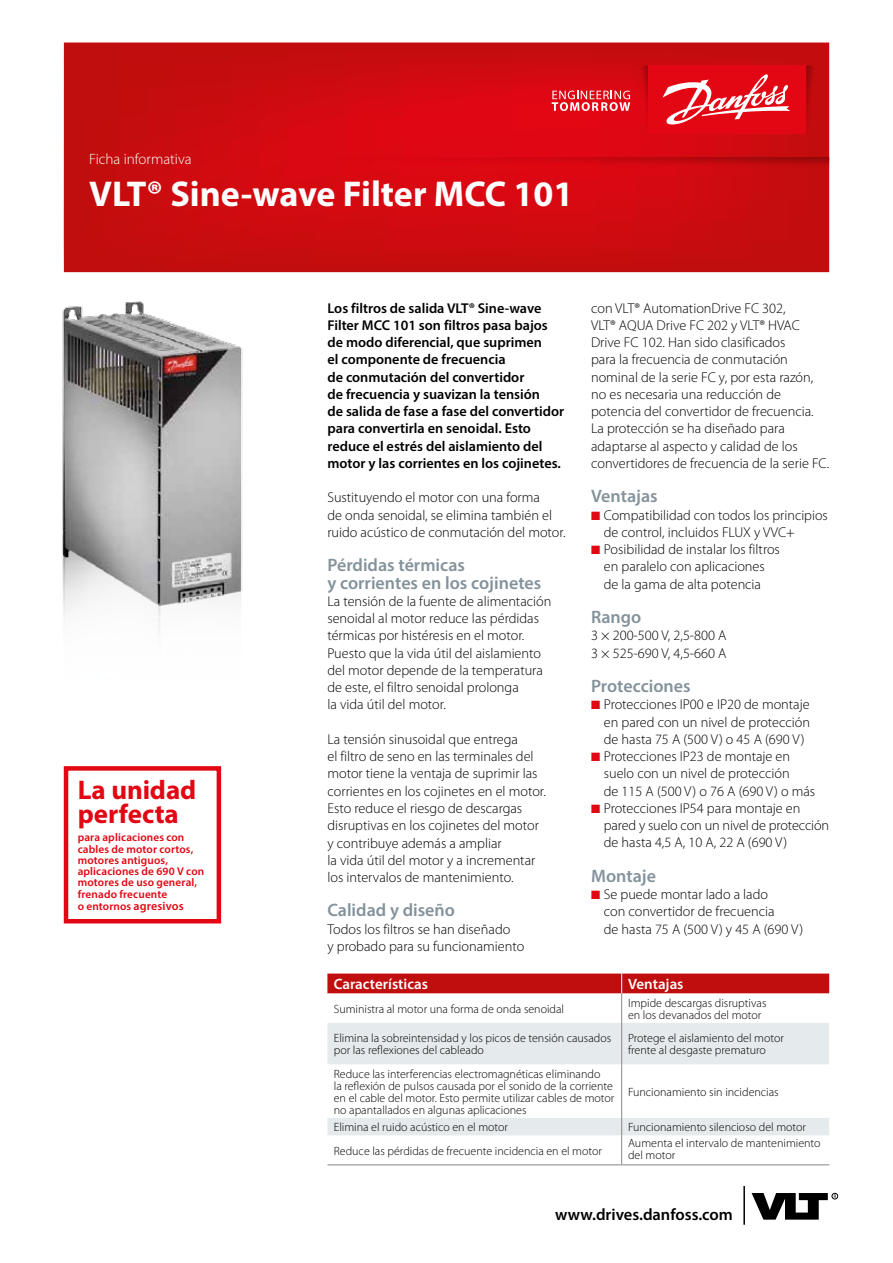
<style>
.page{position:relative;width:893px;height:1263px;background:#fff}
.page>*{position:absolute;margin:0;border:0;box-sizing:border-box;transform-origin:0 0}
.t1{font:700 36px "Myriad Pro";color:#fff}
.t2{font:700 27px/24px "Myriad Pro";color:#e30613}
.t3{font:600 18px/17.2px "Myriad Pro";color:#83929b}
.t4{font:600 16.5px "Myriad Pro";color:#000}
.t5{font:600 15px "Myriad Pro";color:#fff}
.t6{font:300 15px "Myriad Pro";color:#fff}
.t7{font:300 14.25px/17.2px "Myriad Pro";color:#000}
.t8{font:600 14.25px/17.2px "Myriad Pro";color:#000}
.t9{font:300 12px/12px "Myriad Pro";color:#000}
.t10{font:600 11.25px/11.4px "Myriad Pro";letter-spacing:.01em;color:#e30613}
.s1{font-size:12px}
.s2{color:#e30613}
</style>
<div class="page">
<svg style="left:64px;top:43px;width:765px;height:229px;background:#cd0a0f"></svg>
<svg style="left:806px;top:66px;width:13px;height:68px"></svg>
<svg style="left:636px;top:66px;width:12px;height:68px"></svg>
<div style="left:648px;top:66px;width:158px;height:68px;background:#e30613"></div>
<svg style="left:552px;top:91px;width:78px;height:20px;background:#eb5d65"></svg>
<svg style="left:662px;top:74px;width:128px;height:51px"></svg>
<svg style="left:332px;top:157px;width:497px;height:13px;background:#ce0710"></svg>
<svg style="left:752px;top:1193px;width:86px;height:26px"></svg>
<div style="left:64px;top:766px;width:157px;height:157px;border:4px solid #e30613"></div>
<img style="left:62px;top:301px;width:181px;height:328px">
<svg style="left:327px;top:1023px;width:502px;height:112px;fill:#e5eaec"></svg>
<div style="left:327px;top:973px;width:502px;height:20px;background:#c00d0e"></div>
<hr style="left:621px;top:993px;width:1px;height:30px;background:#878787">
<hr style="left:621px;top:1023px;width:1px;height:41px;background:#878787">
<hr style="left:621px;top:1064px;width:1px;height:54px;background:#878787">
<svg style="left:621px;top:1118px;width:1px;height:46px"></svg>
<hr style="left:327px;top:1164px;width:295px;height:1px;background:#878787">
<hr style="left:622px;top:1164px;width:207px;height:1px;background:#878787">
<hr style="left:743px;top:1186px;width:2px;height:39px;background:#000">
<p class="t6" style="left:89px;top:151px;width:104px">Ficha informativa</p>
<h1 class="t1" style="left:89px;top:170px;width:486px">VLT® Sine-wave Filter MCC 101</h1>
<h2 class="t2" style="left:78px;top:777px;width:120px">La unidad perfecta</h2>
<p class="t10" style="left:78px;top:831px;width:128px">para aplicaciones con cables de motor cortos, motores antiguos, aplicaciones de 690 V con motores de uso general, frenado frecuente<br>o entornos <span class="s1">agresivos</span></p>
<p class="t8" style="left:327px;top:299px;width:238px">Los filtros de salida VLT® Sine-wave Filter MCC 101 son filtros pasa bajos de modo diferencial, que suprimen<br>el componente de frecuencia<br>de conmutación del convertidor<br>de frecuencia y suavizan la tensión<br>de salida de fase a fase del convertidor para convertirla en senoidal. Esto reduce el estrés del aislamiento del motor y las corrientes en los cojinetes.</p>
<p class="t7" style="left:327px;top:489px;width:240px">Sustituyendo el motor con una forma<br>de onda senoidal, se elimina también el ruido acústico de conmutación del motor.</p>
<p class="t3" style="left:327px;top:556px;width:215px">Pérdidas térmicas<br>y corrientes en los cojinetes</p>
<p class="t7" style="left:327px;top:593px;width:225px">La tensión de la fuente de alimentación senoidal al motor reduce las pérdidas térmicas por histéresis en el motor.<br>Puesto que la vida útil del aislamiento del motor depende de la temperatura de este, el filtro senoidal prolonga<br>la vida útil del motor.</p>
<p class="t7" style="left:327px;top:731px;width:220px">La tensión sinusoidal que entrega<br>el filtro de seno en las terminales del motor tiene la ventaja de suprimir las corrientes en los cojinetes en el motor.<br>Esto reduce el riesgo de descargas disruptivas en los cojinetes del motor y contribuye además a ampliar<br>la vida útil del motor y a incrementar los intervalos de mantenimiento.</p>
<p class="t3" style="left:327px;top:901px;width:129px">Calidad y diseño</p>
<p class="t7" style="left:327px;top:920px;width:198px">Todos los filtros se han diseñado<br>y probado para su funcionamiento</p>
<p class="t7" style="left:591px;top:299px;width:240px">con VLT® AutomationDrive FC 302,<br>VLT® AQUA Drive FC 202 y VLT® HVAC Drive FC 102. Han sido clasificados<br>para la frecuencia de conmutación nominal de la serie FC y, por esta razón, no es necesaria una reducción de potencia del convertidor de frecuencia.<br>La protección se ha diseñado para adaptarse al aspecto y calidad de los convertidores de frecuencia de la serie FC.</p>
<p class="t3" style="left:591px;top:487px;width:68px">Ventajas</p>
<p class="t7" style="left:604px;top:506px;width:225px;text-indent:-13px"><span class="s2">■</span> Compatibilidad con todos los principios de control, incluidos FLUX y VVC+</p>
<p class="t7" style="left:591px;top:541px;width:190px;text-align:center"><span class="s2">■</span> Posibilidad de instalar los filtros en paralelo con aplicaciones<br>de la gama de alta potencia</p>
<p class="t3" style="left:591px;top:608px;width:52px">Rango</p>
<p class="t7" style="left:591px;top:627px;width:137px">3 × 200-500 V, 2,5-800 A<br>3 × 525-690 V, 4,5-660 A</p>
<p class="t3" style="left:591px;top:677px;width:101px">Protecciones</p>
<p class="t7" style="left:604px;top:696px;width:208px;text-align:justify;text-indent:-13px"><span class="s2">■</span> Protecciones IP00 e IP20 de montaje en pared con un nivel de protección de hasta 75 A (500 V) o 45 A (690 V)</p>
<p class="t7" style="left:604px;top:748px;width:213px;text-indent:-13px"><span class="s2">■</span> Protecciones IP23 de montaje en suelo con un nivel de protección<br>de 115 A (500 V) o 76 A (690 V) o más</p>
<p class="t7" style="left:604px;top:800px;width:227px;text-indent:-13px"><span class="s2">■</span> Protecciones IP54 para montaje en pared y suelo con un nivel de protección de hasta 4,5 A, 10 A, 22 A (690 V)</p>
<p class="t3" style="left:591px;top:867px;width:66px">Montaje</p>
<p class="t7" style="left:604px;top:886px;width:201px;text-indent:-13px"><span class="s2">■</span> Se puede montar lado a lado<br>con convertidor de frecuencia<br>de hasta 75 A (500 V) y 45 A (690 V)</p>
<p class="t5" style="left:334px;top:974px;width:96px">Características</p>
<p class="t5" style="left:628px;top:974px;width:57px">Ventajas</p>
<p class="t9" style="left:334px;top:1003px;width:232px">Suministra al motor una forma de onda senoidal</p>
<p class="t9" style="left:628px;top:997px;width:140px">Impide descargas disruptivas en los devanados del motor</p>
<p class="t9" style="left:334px;top:1032px;width:279px">Elimina la sobreintensidad y los picos de tensión causados por las reflexiones del cableado</p>
<p class="t9" style="left:628px;top:1032px;width:157px">Protege el aislamiento del motor frente al desgaste prematuro</p>
<p class="t9" style="left:334px;top:1068px;width:282px">Reduce las interferencias electromagnéticas eliminando<br>la reflexión de pulsos causada por el sonido de la corriente en el cable del motor. Esto permite utilizar cables de motor no apantallados en algunas aplicaciones</p>
<p class="t9" style="left:628px;top:1086px;width:152px">Funcionamiento sin incidencias</p>
<p class="t9" style="left:334px;top:1121px;width:176px">Elimina el ruido acústico en el motor</p>
<p class="t9" style="left:628px;top:1121px;width:180px">Funcionamiento silencioso del motor</p>
<p class="t9" style="left:334px;top:1145px;width:270px">Reduce las pérdidas de frecuente incidencia en el motor</p>
<p class="t9" style="left:628px;top:1137px;width:194px">Aumenta el intervalo de mantenimiento del motor</p>
<p class="t4" style="left:555px;top:1204px;width:179px">www.drives.danfoss.com</p>
</div>
